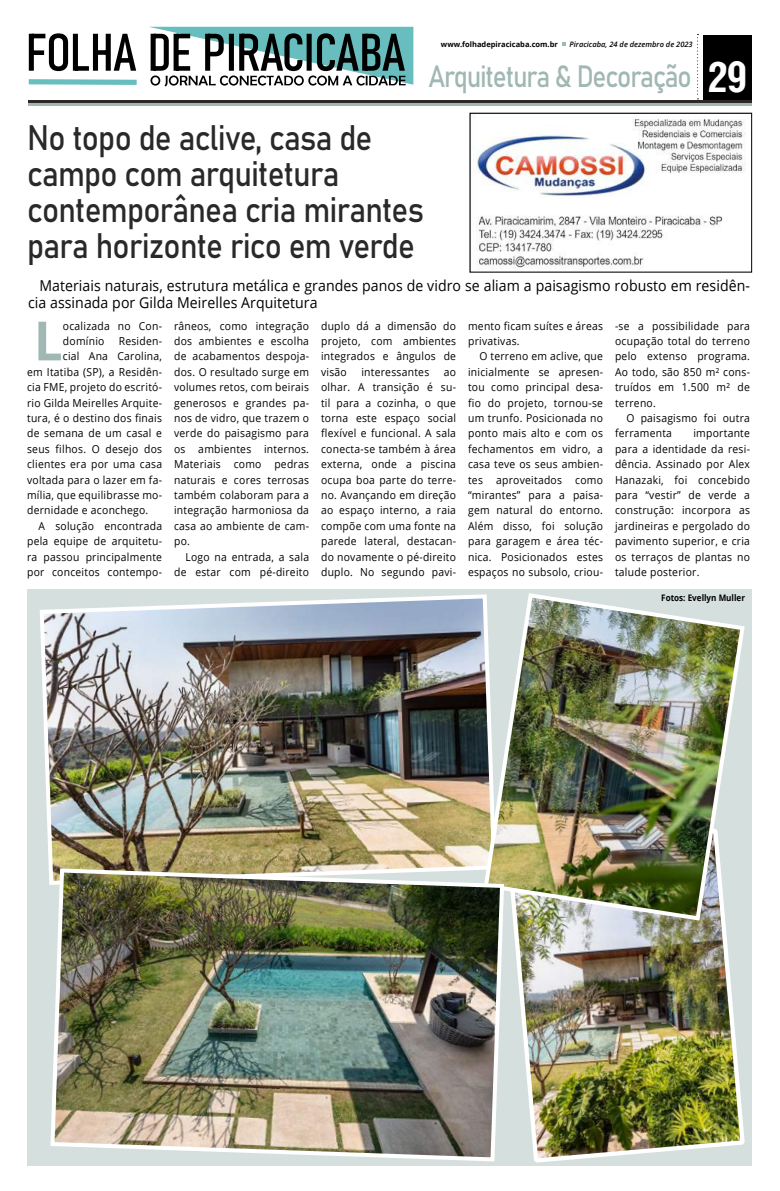
<style>
.page{position:relative;width:780px;height:1191px;background:#fff}
.page>*{position:absolute;margin:0;border:0;box-sizing:border-box;transform-origin:0 0}
.t1{font:700 54.1px "Open Sans";color:#a1b7b3;scale:.94 1}
.t2{font:35px/36px "Bahnschrift";letter-spacing:-.025em;color:#000;scale:.9 1}
.t3{font:30.3px "Bahnschrift";letter-spacing:-.045em;color:#a1b7b3;scale:.86 1}
.t4{font:15px/17px "Open Sans";letter-spacing:.005em;color:#000;scale:.94 1}
.t5{font:11px/15.4px "Open Sans";letter-spacing:.025em;color:#000;text-align:justify;scale:.94 1}
.t6{font:700 9px "Open Sans";color:#000;scale:.9 1}
.t7{font:italic 600 7.5px "Open Sans";color:#000}
.t8{font:700 7.5px "Open Sans";color:#000}
.s1{font-family:"Arena Condensed";font-weight:700;font-size:40.6px;color:#fff}
</style>
<div class="page">
<div style="left:27px;top:589px;width:724px;height:576px;background:#d5e0de"></div>
<img style="left:476px;top:119px;width:270px;height:151px">
<div style="left:470px;top:113px;width:281px;height:159px;border:1px solid #000"></div>
<div style="left:703px;top:36px;width:48px;height:64px;background:#000"></div>
<hr style="left:29px;top:104px;width:722px;height:2px;background:#a1b7b3">
<hr style="left:29px;top:100px;width:722px;height:3px;background:#2c2824">
<svg style="left:697px;top:34px;width:1px;height:65px"></svg>
<svg style="left:28px;top:27px;width:385px;height:59px"></svg>
<img style="left:39px;top:594px;width:442px;height:272px">
<img style="left:513px;top:922px;width:232px;height:241px">
<img style="left:481px;top:593px;width:264px;height:329px">
<img style="left:48px;top:866px;width:458px;height:296px">
<p class="t8" style="left:441px;top:39px;width:118px">www.folhadepiracicaba.com.br</p>
<p class="t7" style="left:569px;top:39px;width:125px">Piracicaba, 24 de dezembro de 2023</p>
<h3 class="t3" style="left:428px;top:53px;width:372px">Arquitetura &amp; Decoração <span class="s1">29</span></h3>
<h2 class="t2" style="left:27px;top:117px;width:442px">No topo de aclive, casa de campo com arquitetura contemporânea cria mirantes para horizonte rico em verde</h2>
<h3 class="t4" style="left:28px;top:276px;width:769px;text-indent:11px">Materiais naturais, estrutura metálica e grandes panos de vidro se aliam a paisagismo robusto em residên&shy;cia assinada por Gilda Meirelles Arquitetura</h3>
<h1 class="t1" style="left:34px;top:302px;width:32px">L</h1>
<p class="t5" style="left:63px;top:317px;width:107px">ocalizada no Con&shy;domínio</p>
<p class="t5" style="left:119px;top:333px;width:48px">Residen-</p>
<p class="t5" style="left:63px;top:348px;width:107px">cial Ana Carolina,</p>
<p class="t5" style="left:27px;top:364px;width:145px">em Itatiba (SP), a Residên-</p>
<p class="t5" style="left:27px;top:379px;width:145px">cia FME, projeto do escritó-</p>
<p class="t5" style="left:27px;top:394px;width:145px">rio Gilda Meirelles Arquite-</p>
<p class="t5" style="left:27px;top:410px;width:145px">tura, é o destino dos finais</p>
<p class="t5" style="left:27px;top:425px;width:145px">de semana de um casal e</p>
<p class="t5" style="left:27px;top:441px;width:145px">seus filhos. O desejo dos</p>
<p class="t5" style="left:27px;top:456px;width:145px">clientes era por uma casa</p>
<p class="t5" style="left:27px;top:471px;width:145px">voltada para o lazer em fa-</p>
<p class="t5" style="left:27px;top:487px;width:145px">mília, que equilibrasse mo-</p>
<p class="t5" style="left:27px;top:502px;width:130px">dernidade e aconchego.</p>
<p class="t5" style="left:38px;top:518px;width:133px">A solução encontrada</p>
<p class="t5" style="left:27px;top:533px;width:145px">pela equipe de arquitetu-</p>
<p class="t5" style="left:27px;top:548px;width:145px">ra passou principalmente</p>
<p class="t5" style="left:27px;top:564px;width:145px">por conceitos contempo-</p>
<p class="t5" style="left:174px;top:317px;width:145px">râneos, como integração dos ambientes e escolha de acabamentos despoja&shy;dos. O resultado surge em volumes retos, com beirais generosos e grandes pa&shy;nos de vidro, que trazem o verde do paisagismo para os ambientes internos.<br>Materiais como pedras naturais e cores terrosas também colaboram para a integração harmoniosa da casa ao ambiente de cam&shy;po.</p>
<p class="t5" style="left:174px;top:548px;width:145px;text-align:right">Logo na entrada, a sala de estar com pé-direito</p>
<p class="t5" style="left:321px;top:317px;width:145px">duplo dá a dimensão do projeto, com ambientes integrados e ângulos de visão</p>
<p class="t5" style="left:361px;top:364px;width:74px">interessantes</p>
<p class="t5" style="left:321px;top:364px;width:145px;text-indent:123px">ao olhar. A transição é su&shy;til para a cozinha, o que torna este espaço social flexível e funcional. A sala conecta-se também à área externa, onde a piscina ocupa boa parte do terre&shy;no. Avançando em direção ao espaço interno, a raia compõe com uma fonte na parede lateral, destacan&shy;do novamente o pé-direito duplo. No segundo pavi-</p>
<p class="t5" style="left:468px;top:317px;width:145px">mento ficam suítes e áreas privativas.</p>
<p class="t5" style="left:468px;top:348px;width:145px;text-indent:11px">O terreno em aclive, que inicialmente se apresen&shy;tou como principal desa&shy;fio do projeto, tornou-se um trunfo. Posicionada no ponto mais alto e com os fechamentos em vidro, a casa teve os seus ambien&shy;tes aproveitados como “mirantes” para a paisa&shy;gem natural do entorno.<br>Além disso, foi solução para garagem e área téc&shy;nica. Posicionados estes espaços no subsolo, criou-</p>
<p class="t5" style="left:615px;top:317px;width:145px">-se a possibilidade para ocupação total do terreno pelo extenso programa.<br>Ao todo, são 850 m² cons&shy;truídos em 1.500 m² de terreno.</p>
<p class="t5" style="left:615px;top:410px;width:145px;text-indent:11px">O paisagismo foi outra ferramenta</p>
<p class="t5" style="left:615px;top:425px;width:145px;text-indent:78px">importante para a identidade da resi&shy;dência. Assinado por Alex Hanazaki, foi concebido para “vestir” de verde a construção: incorpora as jardineiras e pergolado do pavimento superior, e cria os terraços de plantas no talude posterior.</p>
<p class="t6" style="left:661px;top:591px;width:95px">Fotos: Evellyn Muller</p>
</div>
